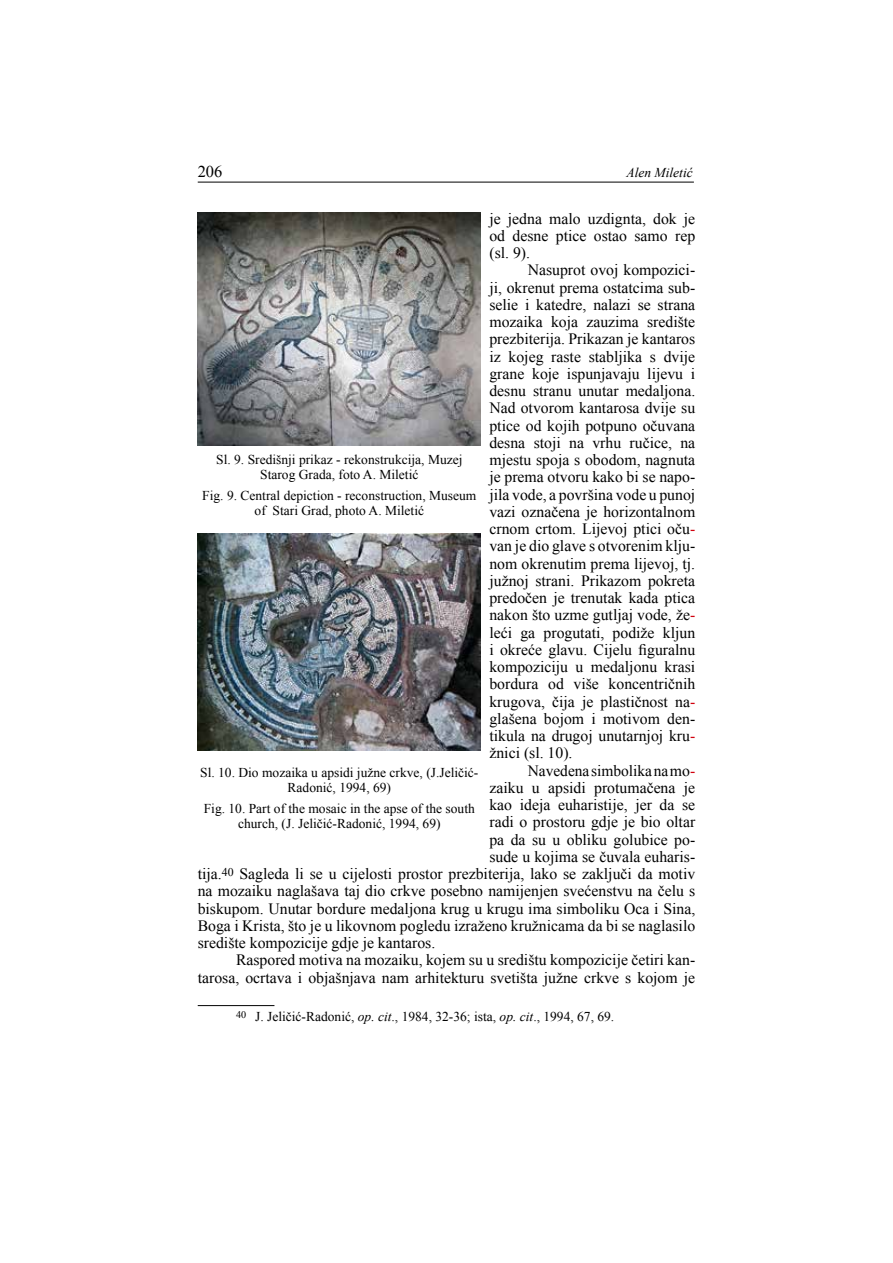
<style>
.page{position:relative;width:893px;height:1263px;background:#fff}
.page>*{position:absolute;margin:0;border:0;box-sizing:border-box;transform-origin:0 0}
.t1{font:16.5px "Times New Roman";color:#000}
.t2{font:15.75px/17.2px "Times New Roman";color:#000;text-align:justify}
.t3{font:13.5px/15px "Times New Roman";color:#000;text-align:center}
.t4{font:italic 13.5px "Times New Roman";color:#000}
.s1{color:#d1010e}
.s2{font-style:italic}
</style>
<div class="page">
<hr style="left:198px;top:182px;width:496px;height:1px;background:#000">
<hr style="left:198px;top:1005px;width:76px;height:1px;background:#000">
<img style="left:198px;top:213px;width:283px;height:233px">
<img style="left:198px;top:533px;width:283px;height:218px">
<p class="t1" style="left:198px;top:161px;width:26px">206</p>
<p class="t4" style="left:626px;top:164px;width:68px">Alen Miletić</p>
<p class="t2" style="left:489px;top:209px;width:207px">je jedna malo uzdignta, dok je od desne ptice ostao samo rep (sl. 9).</p>
<p class="t2" style="left:489px;top:261px;width:207px;text-indent:38px">Nasuprot ovoj kompozici&shy;ji, okrenut prema ostatcima sub&shy;selie i katedre, nalazi se strana mozaika koja zauzima središte prezbiterija. Prikazan je kantaros iz kojeg raste stabljika s dvije grane koje ispunjavaju lijevu i desnu stranu unutar medaljona.<br>Nad otvorom kantarosa dvije su ptice od kojih potpuno očuvana desna stoji na vrhu ručice, na mjestu spoja s obodom, nagnuta je prema otvoru kako bi se napo&shy;jila vode, a površina vode u punoj vazi označena je horizontalnom crnom crtom. Lijevoj ptici oču&shy;van je dio glave s otvorenim klju&shy;nom okrenutim prema lijevoj, tj. južnoj strani. Prikazom pokreta predočen je trenutak kada ptica nakon što uzme gutljaj vode, že&shy;leći ga progutati, podiže kljun i okreće glavu. Cijelu figuralnu kompoziciju u medaljonu krasi bordura od više koncentričnih krugova, čija je plastičnost na&shy;glašena bojom i motivom den&shy;tikula na drugoj unutarnjoj kru&shy;žnici (sl. 10).</p>
<p class="t2" style="left:528px;top:761px;width:169px">Navedena simbolika na mo<span class="s1">-</span></p>
<p class="t2" style="left:489px;top:779px;width:207px">zaiku u apsidi protumačena je</p>
<p class="t2" style="left:489px;top:796px;width:207px">kao ideja euharistije, jer da se</p>
<p class="t2" style="left:489px;top:813px;width:207px">radi o prostoru gdje je bio oltar</p>
<p class="t2" style="left:489px;top:830px;width:207px">pa da su u obliku golubice po-</p>
<p class="t2" style="left:489px;top:848px;width:207px">sude u kojima se čuvala euharis-</p>
<p class="t2" style="left:198px;top:865px;width:499px">tija.<sup>40</sup> Sagleda li se u cijelosti prostor prezbiterija, lako se zaključi da motiv</p>
<p class="t2" style="left:198px;top:882px;width:499px">na mozaiku naglašava taj dio crkve posebno namijenjen svećenstvu na čelu s</p>
<p class="t2" style="left:198px;top:899px;width:499px">biskupom. Unutar bordure medaljona krug u krugu ima simboliku Oca i Sina,</p>
<p class="t2" style="left:198px;top:917px;width:499px">Boga i Krista, što je u likovnom pogledu izraženo kružnicama da bi se naglasilo</p>
<p class="t2" style="left:198px;top:934px;width:239px">središte kompozicije gdje je kantaros.</p>
<p class="t2" style="left:236px;top:951px;width:461px">Raspored motiva na mozaiku, kojem su u središtu kompozicije četiri kan-</p>
<p class="t2" style="left:198px;top:968px;width:499px">tarosa, ocrtava i objašnjava nam arhitekturu svetišta južne crkve s kojom je</p>
<p class="t3" style="left:236px;top:1008px;width:380px"><sup>40</sup> J. Jeličić-Radonić, <span class="s2">op. cit</span>., 1984, 32-36; ista, <span class="s2">op. cit</span>., 1994, 67, 69.</p>
<p class="t3" style="left:216px;top:452px;width:248px">s l. 9. Središnji prikaz - rekonstrukcija, Muzej<br>Starog Grada, foto A. Miletić</p>
<p class="t3" style="left:202px;top:488px;width:276px">Fig. 9. Central depiction - reconstruction, Museum of Stari Grad, photo A. Miletić</p>
<p class="t3" style="left:200px;top:765px;width:280px">sl. 10. Dio mozaika u apsidi južne crkve, (J.Jeličić-<br>Radonić, 1994, 69)</p>
<p class="t3" style="left:204px;top:801px;width:273px">Fig. 10. Part of the mosaic in the apse of the south church, (J. Jeličić-Radonić, 1994, 69)</p>
</div>
